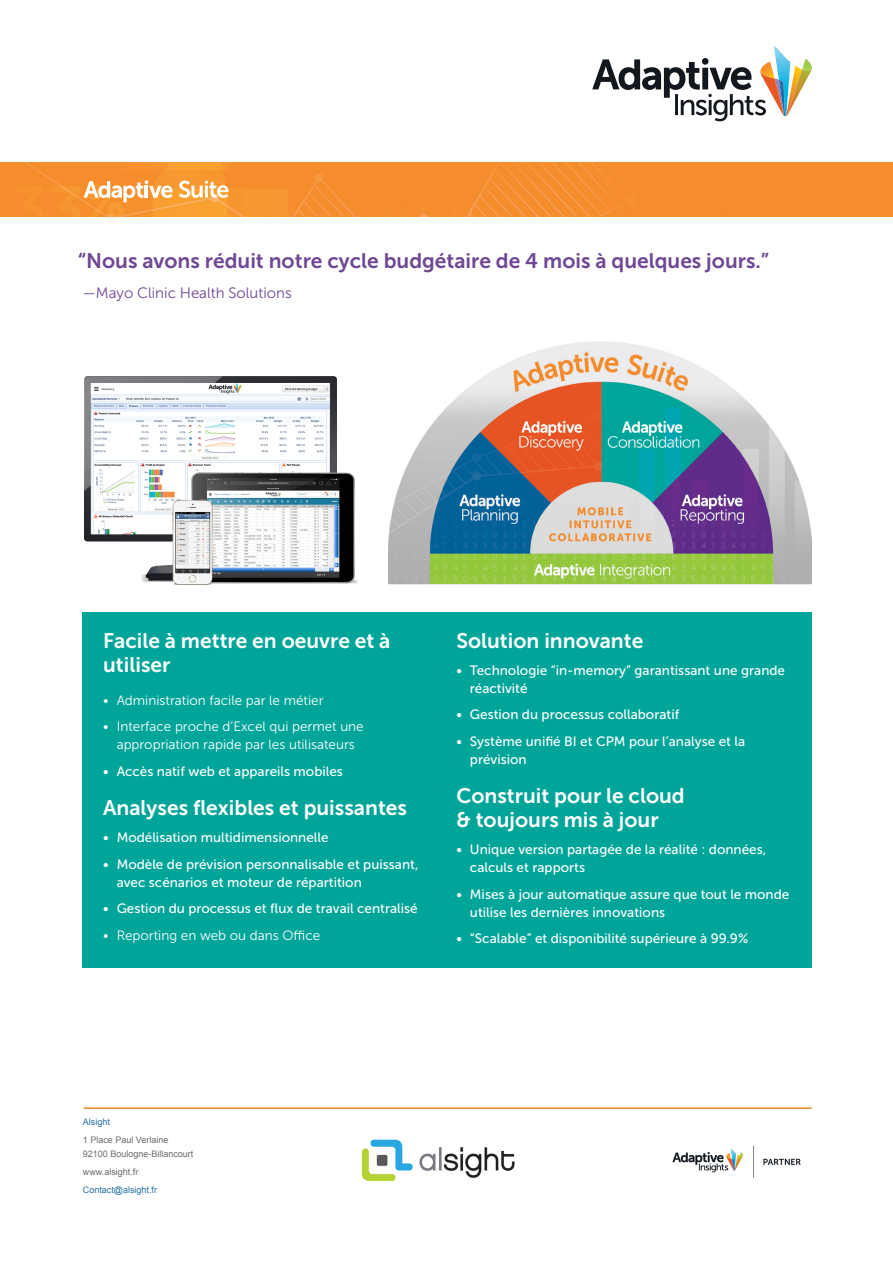
<style>
.page{position:relative;width:893px;height:1263px;background:#fff}
.page>*{position:absolute;margin:0;border:0;box-sizing:border-box;transform-origin:0 0}
.h1_white_sidebar{font:21px/24px "Museo Sans 700";color:#fff}
.pullquote{font:21px "Museo Sans 700";color:#6f4795}
.pullquote_credit{font:15px "Museo Sans 300";color:#6f4795}
.t1{font:13.5px/18px "Museo Sans 500";color:#fff}
.t2{font:13.5px/18px "Museo Sans 300";color:#fff;text-align:center}
.t3{font:9px/13.5px "Arial";color:#6c6b71}
.t4{font:9px "Arial";color:#2770a3}
</style>
<div class="page">
<img style="left:0;top:162px;width:893px;height:55px">
<hr style="left:84px;top:1107px;width:728px;height:2px;background:#f68c2c">
<svg style="left:592px;top:46px;width:220px;height:75px"></svg>
<svg style="left:179px;top:181px;width:49px;height:17px"></svg>
<svg style="left:84px;top:180px;width:89px;height:22px"></svg>
<img style="left:672px;top:1145px;width:129px;height:33px">
<img style="left:361px;top:1139px;width:154px;height:43px">
<img style="left:388px;top:341px;width:424px;height:244px">
<div style="left:83px;top:612px;width:729px;height:356px;background:#00a59a"></div>
<img style="left:85px;top:376px;width:273px;height:209px">
<p class="pullquote" style="left:78px;top:249px;width:693px">“Nous avons réduit notre cycle budgétaire de 4 mois à quelques jours.”</p>
<p class="pullquote_credit" style="left:83px;top:285px;width:211px">—Mayo Clinic Health Solutions</p>
<p class="h1_white_sidebar" style="left:103px;top:629px;width:289px">Facile à mettre en oeuvre et à utiliser</p>
<p class="t2" style="left:103px;top:691px;width:222px">• Administration facile par le métier</p>
<p class="t2" style="left:103px;top:718px;width:262px">• Interface proche d’Excel qui permet une appropriation rapide par les utilisateurs</p>
<p class="t1" style="left:103px;top:762px;width:241px">• Accès natif web et appareils mobiles</p>
<p class="h1_white_sidebar" style="left:103px;top:796px;width:305px">Analyses flexibles et puissantes</p>
<p class="t1" style="left:103px;top:828px;width:227px">• Modélisation multidimensionnelle</p>
<p class="t1" style="left:117px;top:855px;width:303px;text-indent:-14px">• Modèle de prévision personnalisable et puissant, avec scénarios et moteur de répartition</p>
<p class="t1" style="left:103px;top:900px;width:316px">• Gestion du processus et flux de travail centralisé</p>
<p class="t2" style="left:103px;top:926px;width:219px">• Reporting en web ou dans Office</p>
<p class="h1_white_sidebar" style="left:456px;top:629px;width:188px">Solution innovante</p>
<p class="t1" style="left:470px;top:661px;width:317px;text-indent:-14px">• Technologie “in-memory” garantissant une grande réactivité</p>
<p class="t1" style="left:456px;top:706px;width:224px">• Gestion du processus collaboratif</p>
<p class="t1" style="left:470px;top:732px;width:277px;text-indent:-14px">• Système unifié BI et CPM pour l’analyse et la prévision</p>
<p class="h1_white_sidebar" style="left:456px;top:784px;width:230px">Construit pour le cloud &amp; toujours mis à jour</p>
<p class="t1" style="left:470px;top:840px;width:298px;text-indent:-14px">• Unique version partagée de la réalité : données, calculs et rapports</p>
<p class="t1" style="left:470px;top:885px;width:321px;text-indent:-14px">• Mises à jour automatique assure que tout le monde utilise les dernières innovations</p>
<p class="t1" style="left:456px;top:930px;width:293px">• “Scalable” et disponibilité supérieure à 99.9%</p>
<p class="t4" style="left:83px;top:1116px;width:29px">Alsight</p>
<p class="t3" style="left:83px;top:1133px;width:112px">1 Place Paul Verlaine<br>92100 Boulogne-Billancourt</p>
<p class="t3" style="left:83px;top:1165px;width:57px">www.alsight.fr</p>
<p class="t4" style="left:83px;top:1183px;width:76px">Contact@alsight.fr</p>
</div>
